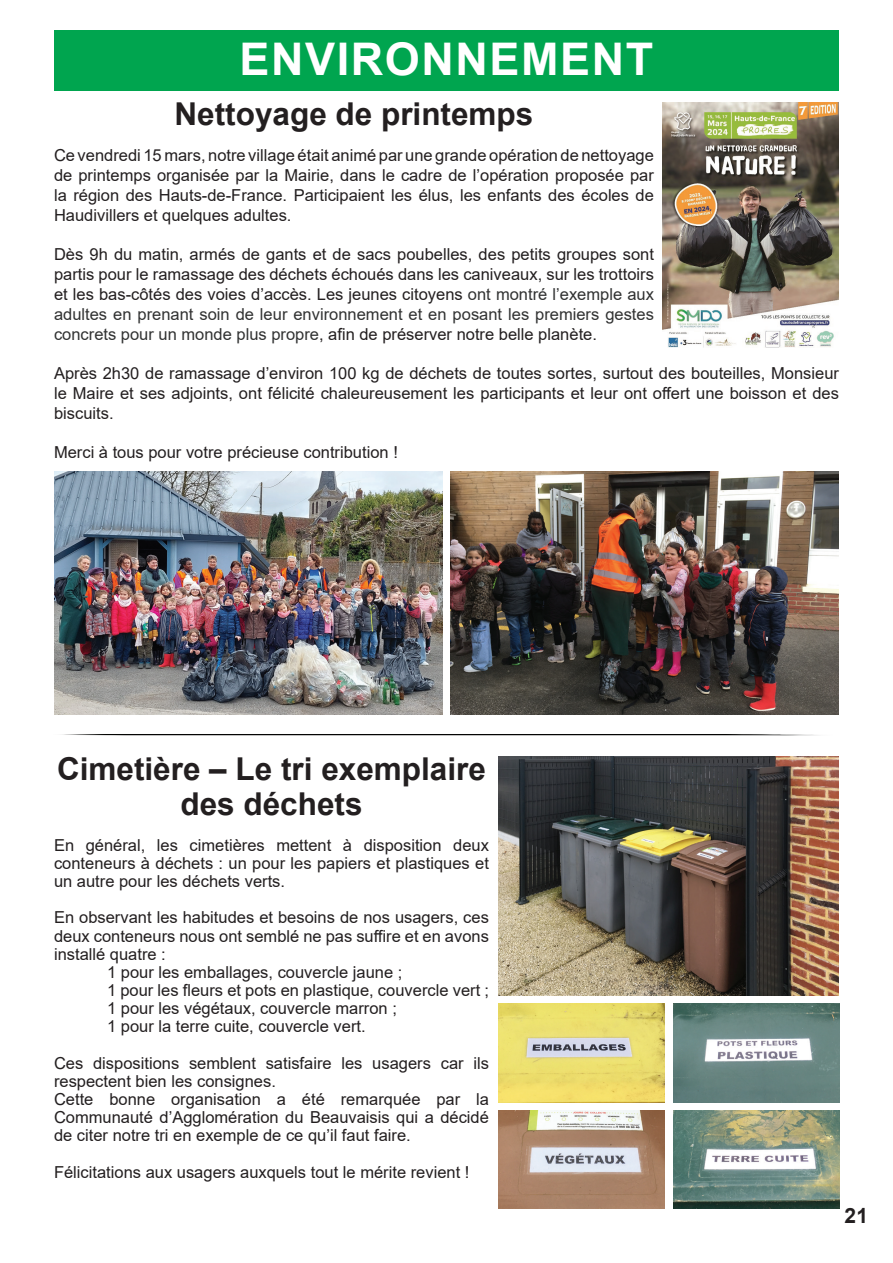
<style>
.page{position:relative;width:893px;height:1263px;background:#fff}
.page>*{position:absolute;margin:0;border:0;box-sizing:border-box;transform-origin:0 0}
.t1{font:700 45px "Arial";letter-spacing:.035em;color:#fff}
.t2{font:700 31.5px/34.7px "Arial";color:#231f20;text-align:center}
.t3{font:700 21px "Arial";color:#231f20}
.t4{font:16.5px/19.8px "Arial";color:#231f20;text-align:justify}
.s1{color:#313232}
</style>
<div class="page">
<div style="left:54px;top:30px;width:785px;height:60px;background:#00a54f"></div>
<img style="left:54px;top:471px;width:388px;height:244px">
<img style="left:451px;top:471px;width:388px;height:244px">
<img style="left:662px;top:102px;width:177px;height:246px">
<img style="left:62px;top:734px;width:755px;height:2px">
<img style="left:498px;top:757px;width:341px;height:239px">
<img style="left:498px;top:1003px;width:166px;height:99px">
<img style="left:673px;top:1003px;width:166px;height:99px">
<img style="left:498px;top:1110px;width:166px;height:99px">
<img style="left:673px;top:1110px;width:166px;height:99px">
<h1 class="t1" style="left:239px;top:27px;width:415px">ENVIRONNEMENT</h1>
<h2 class="t2" style="left:175px;top:97px;width:360px">Nettoyage de printemps</h2>
<p class="t4" style="left:54px;top:145px;width:601px">Ce vendredi 15 mars, notre village était animé par une grande opération de nettoyage de printemps organisée par la Mairie, dans le cadre de l’opération proposée par la région des Hauts-de-France. Participaient les élus, les enfants des écoles de Haudivillers et quelques adultes.</p>
<p class="t4" style="left:54px;top:244px;width:601px">Dès 9h du matin, armés de gants et de sacs poubelles, des petits groupes sont partis pour le ramassage des déchets échoués dans les caniveaux, sur les trottoirs et les bas-côtés des voies d’accès. Les jeunes citoyens <span class="s1">ont montré l’exemple aux adultes en prenant soin de leur environnement et en posant les premiers gestes concrets pour un monde plus propre</span>, afin de préserver notre belle planète.</p>
<p class="t4" style="left:54px;top:363px;width:786px">Après 2h30 de ramassage d’environ 100 kg de déchets de toutes sortes, surtout des bouteilles, Monsieur le Maire et ses adjoints, ont félicité chaleureusement les participants et leur ont offert une boisson et des biscuits.</p>
<p class="t4" style="left:54px;top:442px;width:345px">Merci à tous pour votre précieuse contribution !</p>
<h2 class="t2" style="left:57px;top:752px;width:430px">Cimetière – Le tri exemplaire des déchets</h2>
<p class="t4" style="left:54px;top:836px;width:436px;line-height:18.1px">En général, les cimetières mettent à disposition deux conteneurs à déchets : un pour les papiers et plastiques et un autre pour les déchets verts.</p>
<p class="t4" style="left:54px;top:908px;width:436px">En observant les habitudes et besoins de nos usagers, ces</p>
<p class="t4" style="left:54px;top:926px;width:436px">deux conteneurs nous ont semblé ne pas suffire et en avons</p>
<p class="t4" style="left:54px;top:944px;width:113px">installé quatre :</p>
<p class="t4" style="left:107px;top:962px;width:297px">1 pour les emballages, couvercle jaune ;</p>
<p class="t4" style="left:107px;top:980px;width:383px">1 pour les fleurs et pots en plastique, couvercle vert ;</p>
<p class="t4" style="left:107px;top:998px;width:291px">1 pour les végétaux, couvercle marron ;</p>
<p class="t4" style="left:107px;top:1016px;width:260px">1 pour la terre cuite, couvercle vert.</p>
<p class="t4" style="left:54px;top:1054px;width:436px;line-height:18.1px;text-align:left">Ces dispositions semblent satisfaire les usagers car ils respectent bien les consignes.<br>Cette bonne organisation a été remarquée par la Communauté d’Agglomération du Beauvaisis qui a décidé de citer notre tri en exemple de ce qu’il faut faire.</p>
<p class="t4" style="left:54px;top:1162px;width:417px">Félicitations aux usagers auxquels tout le mérite revient !</p>
<p class="t3" style="left:845px;top:1201px;width:25px">21</p>
</div>
